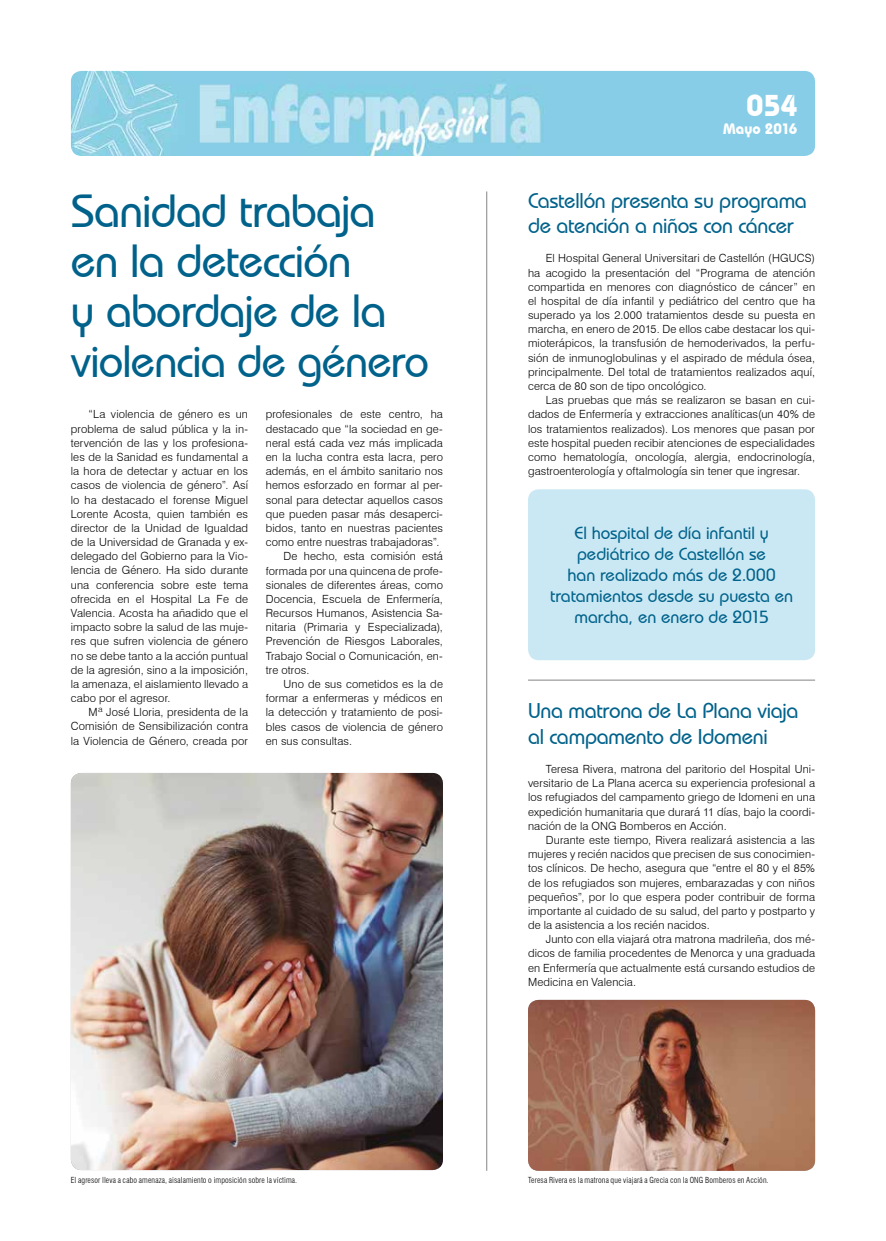
<style>
.page{position:relative;width:886px;height:1241px;background:#fff}
.page>*{position:absolute;margin:0;border:0;box-sizing:border-box;transform-origin:0 0}
.t1{font:500 46.25px/50px "Bauhaus IT Cby BT";letter-spacing:-.02em;color:#00628b}
.t2{font:500 45px "Bauhaus IT Cby BT";letter-spacing:-.02em;color:#00628b}
.t3{font:700 30px "Bauhaus IT Cby BT";color:#fff}
.t4{font:500 21.25px/25.5px "Bauhaus IT Cby BT";letter-spacing:-.015em;color:#00628b}
.t5{font:500 17.5px/21px "Bauhaus IT Cby BT";letter-spacing:-.005em;color:#00628b;text-align:center}
.t6{font:700 15px "Bauhaus IT Cby BT";color:#fff}
.t7{font:300 11.25px/14.1px "Swiss 721 BT";letter-spacing:.01em;color:#000;text-align:justify}
.t8{font:300 condensed 8.12px "Swiss 721 BT";letter-spacing:.015em;color:#000}
</style>
<div class="page">
<img style="left:71px;top:71px;width:744px;height:85px">
<hr style="left:486px;top:191px;width:1px;height:979px;background:#9d9d9c">
<hr style="left:528px;top:679px;width:287px;height:1px;background:#9d9d9c">
<img style="left:71px;top:772px;width:372px;height:397px">
<img style="left:528px;top:999px;width:287px;height:171px">
<div style="left:528px;top:489px;width:287px;height:171px;background:#cae8f3;border-radius:11px"></div>
<h1 class="t1" style="left:71px;top:185px;width:317px">Sanidad trabaja en la detección y abordaje de la</h1>
<h2 class="t2" style="left:71px;top:333px;width:359px">violencia de género</h2>
<p class="t7" style="left:71px;top:407px;width:179px;text-indent:18px">“La violencia de género es un problema de salud pública y la in&shy;tervención de las y los profesiona&shy;les de la Sanidad es fundamental a la hora de detectar y actuar en los casos de violencia de género”. Así lo ha destacado el forense Miguel Lorente Acosta, quien también es director de la Unidad de Igualdad de la Universidad de Granada y ex&shy;delegado del Gobierno para la Vio&shy;lencia de Género. Ha sido durante una conferencia sobre este tema ofrecida en el Hospital La Fe de Valencia. Acosta ha añadido que el impacto sobre la salud de las muje&shy;res que sufren violencia de género no se debe tanto a la acción puntual de la agresión, sino a la imposición, la amenaza, el aislamiento llevado a cabo por el agresor.</p>
<p class="t7" style="left:71px;top:705px;width:179px;text-indent:18px">Mª José Lloria, presidenta de la Comisión de Sensibilización contra la Violencia de Género, creada por</p>
<p class="t7" style="left:266px;top:407px;width:179px">profesionales de este centro, ha</p>
<p class="t7" style="left:266px;top:421px;width:179px">destacado que “la sociedad en ge-</p>
<p class="t7" style="left:266px;top:435px;width:179px">neral está cada vez más implicada</p>
<p class="t7" style="left:266px;top:450px;width:179px">en la lucha contra esta lacra, pero</p>
<p class="t7" style="left:266px;top:464px;width:179px">además, en el ámbito sanitario nos</p>
<p class="t7" style="left:266px;top:478px;width:179px">hemos esforzado en formar al per-</p>
<p class="t7" style="left:266px;top:492px;width:179px">sonal para detectar aquellos casos</p>
<p class="t7" style="left:266px;top:506px;width:179px">que pueden pasar más desaperci-</p>
<p class="t7" style="left:266px;top:520px;width:179px">bidos, tanto en nuestras pacientes</p>
<p class="t7" style="left:266px;top:535px;width:175px">como entre nuestras trabajadoras”.</p>
<p class="t7" style="left:283px;top:549px;width:161px">De hecho, esta comisión está</p>
<p class="t7" style="left:266px;top:563px;width:179px">formada por una quincena de profe-</p>
<p class="t7" style="left:266px;top:577px;width:179px">sionales de diferentes áreas, como</p>
<p class="t7" style="left:266px;top:591px;width:179px">Docencia, Escuela de Enfermería,</p>
<p class="t7" style="left:266px;top:605px;width:179px">Recursos Humanos, Asistencia Sa-</p>
<p class="t7" style="left:266px;top:620px;width:179px">nitaria (Primaria y Especializada),</p>
<p class="t7" style="left:266px;top:634px;width:179px">Prevención de Riesgos Laborales,</p>
<p class="t7" style="left:266px;top:648px;width:179px">Trabajo Social o Comunicación, en-</p>
<p class="t7" style="left:266px;top:662px;width:45px">tre otros.</p>
<p class="t7" style="left:283px;top:676px;width:161px">Uno de sus cometidos es la de</p>
<p class="t7" style="left:266px;top:691px;width:179px">formar a enfermeras y médicos en</p>
<p class="t7" style="left:266px;top:705px;width:179px">la detección y tratamiento de posi-</p>
<p class="t7" style="left:266px;top:719px;width:179px">bles casos de violencia de género</p>
<p class="t7" style="left:266px;top:733px;width:88px">en sus consultas.</p>
<h3 class="t3" style="left:746px;top:87px;width:52px">054</h3>
<h3 class="t6" style="left:723px;top:119px;width:76px">Mayo 2016</h3>
<h3 class="t4" style="left:528px;top:187px;width:280px">Castellón presenta su programa de atención a niños con cáncer</h3>
<p class="t7" style="left:528px;top:251px;width:289px;text-indent:18px">El Hospital General Universitari de Castellón (HGUCS) ha acogido la presentación del “Programa de atención compartida en menores con diagnóstico de cáncer” en el hospital de día infantil y pediátrico del centro que ha superado ya los 2.000 tratamientos desde su puesta en marcha, en enero de 2015. De ellos cabe destacar los qui&shy;mioterápicos, la transfusión de hemoderivados, la perfu&shy;sión de inmunoglobulinas y el aspirado de médula ósea, principalmente. Del total de tratamientos realizados aquí, cerca de 80 son de tipo oncológico.</p>
<p class="t7" style="left:528px;top:393px;width:289px;text-indent:18px">Las pruebas que más se realizaron se basan en cui&shy;dados de Enfermería y extracciones analíticas(un 40% de los tratamientos realizados). Los menores que pasan por este hospital pueden recibir atenciones de especialidades como hematología, oncología, alergia, endocrinología, gastroenterología y oftalmología sin tener que ingresar.</p>
<h3 class="t5" style="left:550px;top:522px;width:244px">El hospital de día infantil y pediátrico de Castellón se<br>han realizado más de 2.000 tratamientos desde su puesta en marcha, en enero de 2015</h3>
<h3 class="t4" style="left:528px;top:697px;width:272px">Una matrona de La Plana viaja al campamento de Idomeni</h3>
<p class="t7" style="left:528px;top:761px;width:289px;text-indent:18px">Teresa Rivera, matrona del paritorio del Hospital Uni&shy;versitario de La Plana acerca su experiencia profesional a los refugiados del campamento griego de Idomeni en una expedición humanitaria que durará 11 días, bajo la coordi&shy;nación de la ONG Bomberos en Acción.</p>
<p class="t7" style="left:528px;top:832px;width:289px;text-indent:18px">Durante este tiempo, Rivera realizará asistencia a las mujeres y recién nacidos que precisen de sus conocimien&shy;tos clínicos. De hecho, asegura que “entre el 80 y el 85% de los refugiados son mujeres, embarazadas y con niños pequeños”, por lo que espera poder contribuir de forma importante al cuidado de su salud, del parto y postparto y de la asistencia a los recién nacidos.</p>
<p class="t7" style="left:528px;top:932px;width:289px;text-indent:18px">Junto con ella viajará otra matrona madrileña, dos mé&shy;dicos de familia procedentes de Menorca y una graduada en Enfermería que actualmente está cursando estudios de Medicina en Valencia.</p>
<p class="t8" style="left:71px;top:1175px;width:228px">El agresor lleva a cabo amenaza, aisalamiento o imposición sobre la víctima.</p>
<p class="t8" style="left:528px;top:1175px;width:242px">Teresa Rivera es la matrona que viajará a Grecia con la ONG Bomberos en Acción.</p>
</div>
